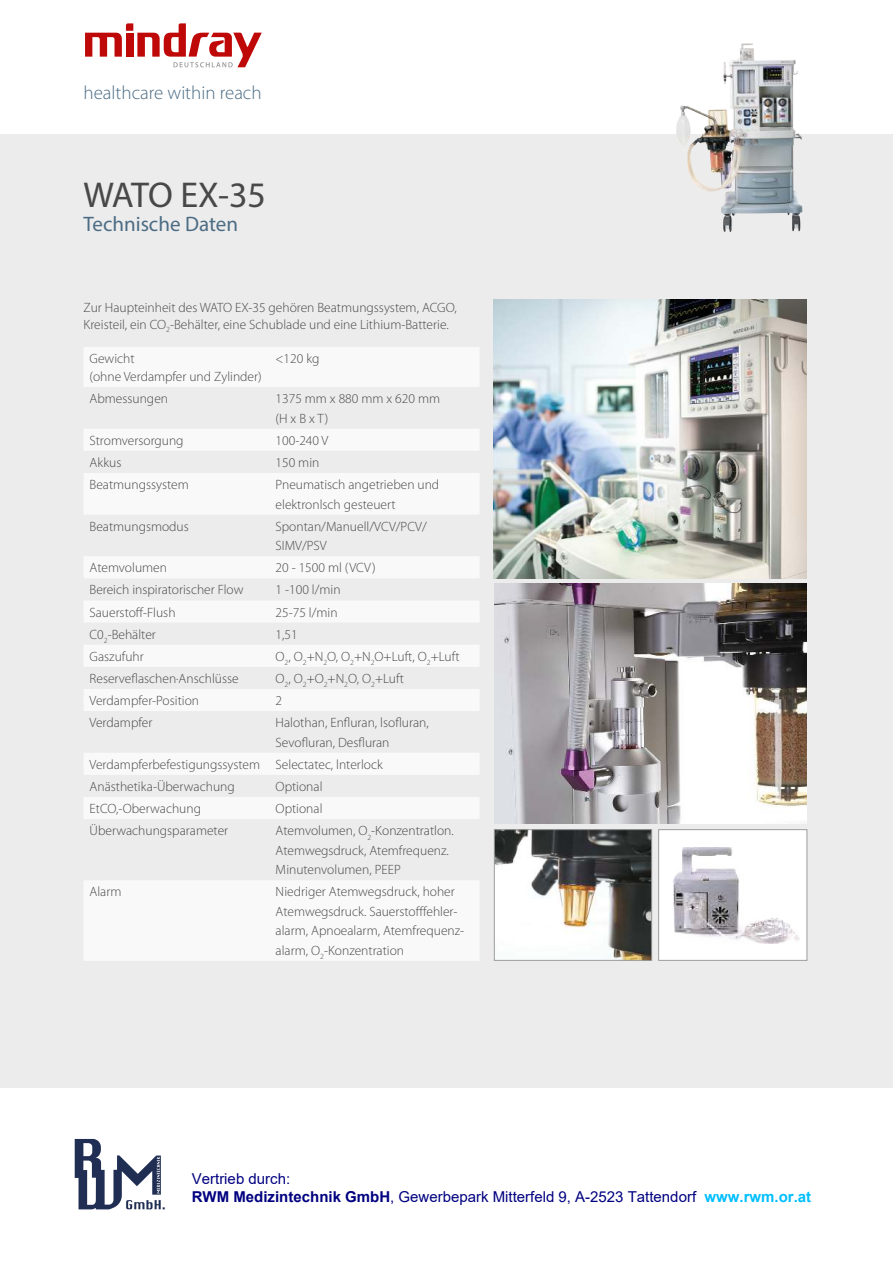
<style>
.page{position:relative;width:893px;height:1263px;background:#fff}
.page>*{position:absolute;margin:0;border:0;box-sizing:border-box;transform-origin:0 0}
.t1{font:36px "Myriad Pro";letter-spacing:-.025em;color:#494848}
.t2{font:21px "Myriad Pro";color:#4b6c84}
.t3{font:300 19.05px "Myriad Pro";color:#4b6c84}
.t4{font:15px/18px "Arial";color:#000080}
.t5{font:300 13.5px/19.5px "Myriad Pro";color:#494848}
.s1{font-weight:700}
.s2{font-weight:700;color:#00bfff}
</style>
<div class="page">
<svg style="left:85px;top:23px;width:177px;height:44px"></svg>
<div style="left:0;top:139px;width:893px;height:949px;background:#ececec"></div>
<img style="left:676px;top:44px;width:134px;height:188px">
<svg style="left:84px;top:347px;width:395px;height:614px;fill:#f9f9f9"></svg>
<img style="left:495px;top:583px;width:312px;height:241px">
<img style="left:496px;top:831px;width:154px;height:127px">
<div style="left:494px;top:829px;width:158px;height:131px;border:1px solid #9c9c9c"></div>
<div style="left:659px;top:830px;width:148px;height:130px;background:#fff"></div>
<img style="left:674px;top:848px;width:126px;height:95px">
<div style="left:658px;top:829px;width:149px;height:131px;border:1px solid #9c9c9c"></div>
<img style="left:493px;top:300px;width:314px;height:278px">
<img style="left:74px;top:1138px;width:91px;height:72px">
<h3 class="t3" style="left:84px;top:83px;width:180px">healthcare within reach</h3>
<h1 class="t1" style="left:84px;top:177px;width:184px">WATO EX-35</h1>
<h2 class="t2" style="left:84px;top:214px;width:156px">Technische Daten</h2>
<p class="t5" style="left:84px;top:299px;width:375px;line-height:17.2px">Zur Haupteinheit des WATO EX-35 gehören Beatmungssystem, ACGO,<br>Kreisteil, ein CO<sub>2</sub>-Behälter, eine Schublade und eine Lithium-Batterie.</p>
<p class="t5" style="left:90px;top:350px;width:174px;line-height:18px">Gewicht<br>(ohne Verdampfer und Zylinder)</p>
<p class="t5" style="left:276px;top:349px;width:45px">&lt;120 kg</p>
<p class="t5" style="left:90px;top:389px;width:80px">Abmessungen</p>
<p class="t5" style="left:276px;top:389px;width:166px">1375 mm x 880 mm x 620 mm (H x B x T)</p>
<p class="t5" style="left:90px;top:431px;width:96px">Stromversorgung</p>
<p class="t5" style="left:276px;top:431px;width:54px">100-240 V</p>
<p class="t5" style="left:90px;top:453px;width:33px">Akkus</p>
<p class="t5" style="left:276px;top:453px;width:45px">150 min</p>
<p class="t5" style="left:90px;top:475px;width:101px">Beatmungssystem</p>
<p class="t5" style="left:276px;top:475px;width:165px">Pneumatisch angetrieben und elektronlsch gesteuert</p>
<p class="t5" style="left:90px;top:517px;width:101px">Beatmungsmodus</p>
<p class="t5" style="left:276px;top:517px;width:153px">Spontan/Manuell/VCV/PCV/<br>SIMV/PSV</p>
<p class="t5" style="left:90px;top:559px;width:79px">Atemvolumen</p>
<p class="t5" style="left:276px;top:559px;width:101px">20 - 1500 ml (VCV)</p>
<p class="t5" style="left:90px;top:581px;width:155px">Bereich inspiratorischer Flow</p>
<p class="t5" style="left:276px;top:581px;width:67px">1 -100 l/min</p>
<p class="t5" style="left:90px;top:603px;width:88px">Sauerstoff-Flush</p>
<p class="t5" style="left:276px;top:603px;width:64px">25-75 l/min</p>
<p class="t5" style="left:90px;top:625px;width:68px">C0<sub>2</sub>-Behälter</p>
<p class="t5" style="left:276px;top:625px;width:24px">1,51</p>
<p class="t5" style="left:90px;top:647px;width:56px">Gaszufuhr</p>
<p class="t5" style="left:276px;top:647px;width:185px">O<sub>2</sub>, O<sub>2</sub>+N<sub>2</sub>O, O<sub>2</sub>+N<sub>2</sub>O+Luft, O<sub>2</sub>+Luft</p>
<p class="t5" style="left:90px;top:669px;width:151px">Reserveflaschen·Anschlüsse</p>
<p class="t5" style="left:276px;top:669px;width:130px">O<sub>2</sub>, O<sub>2</sub>+O<sub>2</sub>+N<sub>2</sub>O, O<sub>2</sub>+Luft</p>
<p class="t5" style="left:90px;top:691px;width:111px">Verdampfer-Position</p>
<p class="t5" style="left:276px;top:691px;width:8px">2</p>
<p class="t5" style="left:90px;top:713px;width:64px">Verdampfer</p>
<p class="t5" style="left:276px;top:713px;width:155px">Halothan, Enfluran, lsofluran,<br>Sevofluran, Desfluran</p>
<p class="t5" style="left:90px;top:754px;width:295px;line-height:22.2px">Verdampferbefestigungssystem Selectatec, lnterlock<br>Anästhetika-Überwachung</p>
<p class="t5" style="left:276px;top:777px;width:48px">Optional</p>
<p class="t5" style="left:90px;top:799px;width:113px">EtCO,-Oberwachung</p>
<p class="t5" style="left:276px;top:799px;width:48px">Optional</p>
<p class="t5" style="left:90px;top:821px;width:140px">Überwachungsparameter</p>
<p class="t5" style="left:276px;top:821px;width:180px">Atemvolumen, O<sub>2</sub>-Konzentratlon.<br>Atemwegsdruck, Atemfrequenz.<br>Minutenvolumen, PEEP</p>
<p class="t5" style="left:90px;top:883px;width:34px">Alarm</p>
<p class="t5" style="left:276px;top:883px;width:190px">Niedriger Atemwegsdruck, hoher<br>Atemwegsdruck. Sauerstofffehler&shy;alarm, Apnoealarm, Atemfrequenz&shy;alarm, O<sub>2</sub>-Konzentration</p>
<p class="t4" style="left:192px;top:1170px;width:621px">Vertrieb durch:<br><span class="s1">RWM Medizintechnik GmbH</span>, Gewerbepark Mitterfeld 9, A-2523 Tattendorf <span class="s2">www.rwm.or.at</span></p>
</div>
